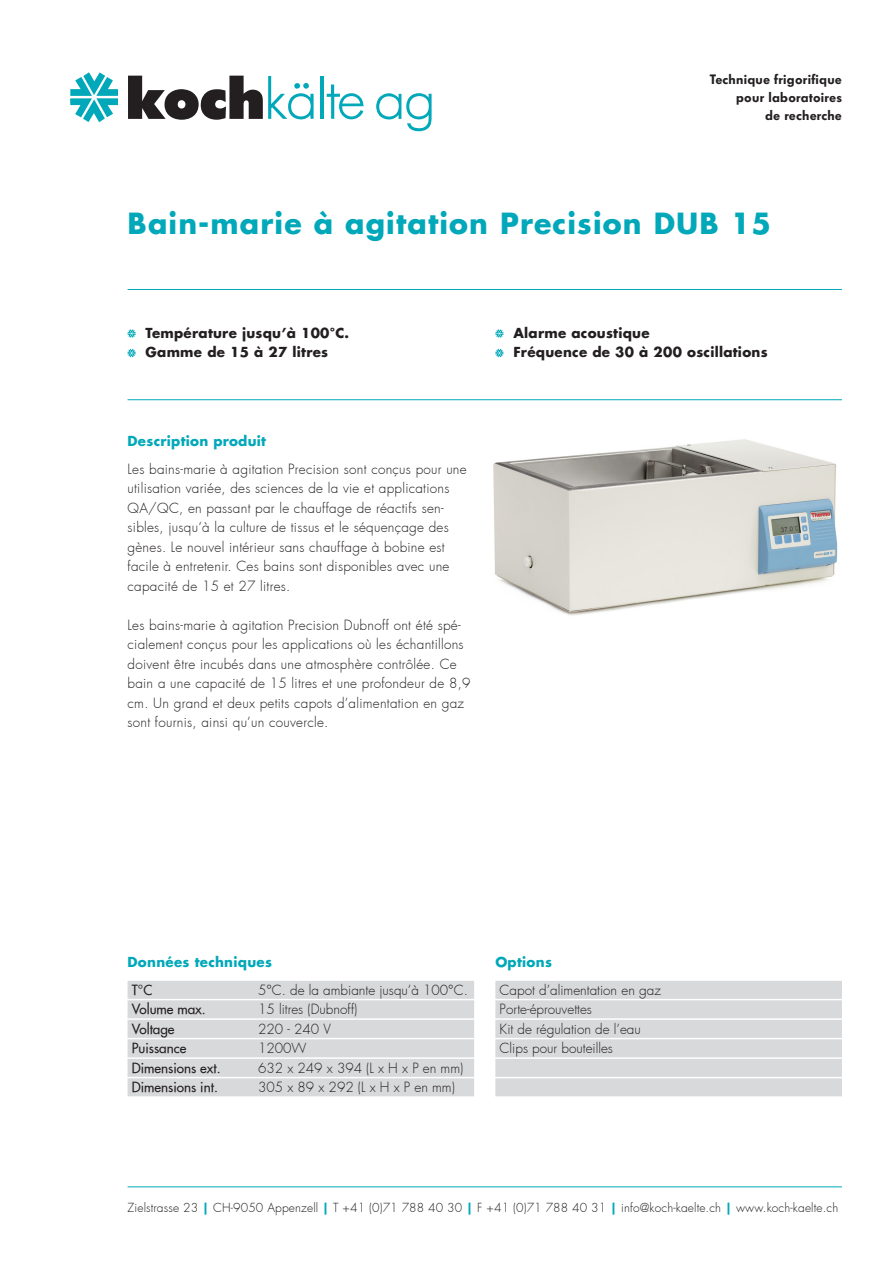
<style>
.page{position:relative;width:893px;height:1263px;background:#fff}
.page>*{position:absolute;margin:0;border:0;box-sizing:border-box;transform-origin:0 0}
.t1{font:700 28.5px "Futura";letter-spacing:.04em;color:#00a8b9}
.t2{font:300 13.5px/19.5px "Futura";letter-spacing:.02em;color:#231f20}
.t3{font:300 13.5px/19.5px "Futura";color:#231f20}
.Aufzählung{font:700 13.5px "Futura";letter-spacing:.02em;color:#231f20}
.t4{font:500 13.5px "Futura";color:#231f20}
.t5{font:600 13.5px/18px "Futura BQ";letter-spacing:.02em;color:#231f20;text-align:right}
.t6{font:700 13.5px "Futura";letter-spacing:.02em;color:#00a8b9}
.t7{font:300 12px "Futura";letter-spacing:.01em;color:#231f20}
.s1{font-weight:700;color:#00a8b9}
</style>
<div class="page">
<img style="left:493px;top:439px;width:345px;height:177px">
<svg style="left:128px;top:329px;width:8px;height:9px"></svg>
<svg style="left:128px;top:349px;width:8px;height:8px"></svg>
<svg style="left:495px;top:329px;width:8px;height:9px"></svg>
<svg style="left:495px;top:349px;width:8px;height:8px"></svg>
<svg style="left:70px;top:72px;width:48px;height:50px"></svg>
<svg style="left:128px;top:76px;width:186px;height:44px"></svg>
<hr style="left:320px;top:76px;width:3px;height:43px;background:#00a8b9">
<svg style="left:327px;top:84px;width:37px;height:35px"></svg>
<svg style="left:376px;top:93px;width:56px;height:38px"></svg>
<hr style="left:128px;top:289px;width:714px;height:1px;background:#00a8b9">
<hr style="left:128px;top:399px;width:714px;height:1px;background:#00a8b9">
<hr style="left:128px;top:1186px;width:714px;height:1px;background:#00a8b9">
<div style="left:495px;top:981px;width:347px;height:18px;background:#d8d9db"></div>
<div style="left:495px;top:1000px;width:347px;height:18px;background:#d8d9db"></div>
<div style="left:495px;top:1020px;width:347px;height:18px;background:#d8d9db"></div>
<div style="left:495px;top:1039px;width:347px;height:18px;background:#d8d9db"></div>
<div style="left:495px;top:1059px;width:347px;height:18px;background:#d8d9db"></div>
<div style="left:495px;top:1078px;width:347px;height:18px;background:#d8d9db"></div>
<div style="left:128px;top:981px;width:346px;height:18px;background:#d8d9db"></div>
<div style="left:128px;top:1000px;width:346px;height:18px;background:#d8d9db"></div>
<div style="left:128px;top:1020px;width:346px;height:18px;background:#d8d9db"></div>
<div style="left:128px;top:1039px;width:346px;height:18px;background:#d8d9db"></div>
<div style="left:128px;top:1059px;width:346px;height:18px;background:#d8d9db"></div>
<div style="left:128px;top:1078px;width:346px;height:18px;background:#d8d9db"></div>
<p class="t5" style="left:710px;top:71px;width:134px">Technique frigorifique pour laboratoires<br>de recherche</p>
<h1 class="t1" style="left:128px;top:204px;width:645px">Bain-marie à agitation Precision DUB 15</h1>
<p class="Aufzählung" style="left:146px;top:324px;width:205px">Température jusqu’à 100°C.</p>
<p class="Aufzählung" style="left:146px;top:343px;width:184px">Gamme de 15 à 27 litres</p>
<p class="t6" style="left:128px;top:432px;width:140px">Description produit</p>
<p class="t2" style="left:128px;top:460px;width:341px">Les bains-marie à agitation Precision sont conçus pour une utilisation variée, des sciences de la vie et applications QA/QC, en passant par le chauffage de réactifs sen&shy;sibles, jusqu‘à la culture de tissus et le séquençage des gènes. Le nouvel intérieur sans chauffage à bobine est facile à entretenir. Ces bains sont disponibles avec une capacité de 15 et 27 litres.</p>
<p class="t2" style="left:128px;top:616px;width:344px">Les bains-marie à agitation Precision Dubnoff ont été spé&shy;cialement conçus pour les applications où les échantillons doivent être incubés dans une atmosphère contrôlée. Ce bain a une capacité de 15 litres et une profondeur de 8,9 cm. Un grand et deux petits capots d’alimentation en gaz sont fournis, ainsi qu’un couvercle.</p>
<p class="Aufzählung" style="left:513px;top:324px;width:138px">Alarme acoustique</p>
<p class="Aufzählung" style="left:513px;top:343px;width:256px">Fréquence de 30 à 200 oscillations</p>
<p class="t6" style="left:128px;top:953px;width:146px">Données techniques</p>
<p class="t4" style="left:132px;top:981px;width:22px">T°C</p>
<p class="t3" style="left:258px;top:980px;width:211px">5°C. de la ambiante jusqu’à 100°C.</p>
<p class="t4" style="left:132px;top:1001px;width:75px">Volume max.</p>
<p class="t3" style="left:258px;top:1000px;width:101px">15 litres (Dubnoff)</p>
<p class="t4" style="left:132px;top:1020px;width:44px">Voltage</p>
<p class="t2" style="left:258px;top:1019px;width:74px">220 - 240 V</p>
<p class="t4" style="left:132px;top:1040px;width:56px">Puissance</p>
<p class="t2" style="left:258px;top:1039px;width:50px">1200W</p>
<p class="t4" style="left:132px;top:1059px;width:90px">Dimensions ext.</p>
<p class="t3" style="left:258px;top:1058px;width:207px">632 x 249 x 394 (L x H x P en mm)</p>
<p class="t4" style="left:132px;top:1079px;width:88px">Dimensions int.</p>
<p class="t3" style="left:258px;top:1078px;width:198px">305 x 89 x 292 (L x H x P en mm)</p>
<p class="t6" style="left:495px;top:953px;width:58px">Options</p>
<p class="t3" style="left:500px;top:980px;width:163px">Capot d’alimentation en gaz<br>Porte-éprouvettes<br>Kit de régulation de l’eau<br>Clips pour bouteilles</p>
<p class="t7" style="left:128px;top:1200px;width:712px">Zielstrasse 23 <span class="s1">|</span> CH-9050 Appenzell <span class="s1">|</span> T +41 (0)71 788 40 30 <span class="s1">|</span> F +41 (0)71 788 40 31 <span class="s1">|</span> info@koch-kaelte.ch <span class="s1">|</span> www.koch-kaelte.ch</p>
</div>
